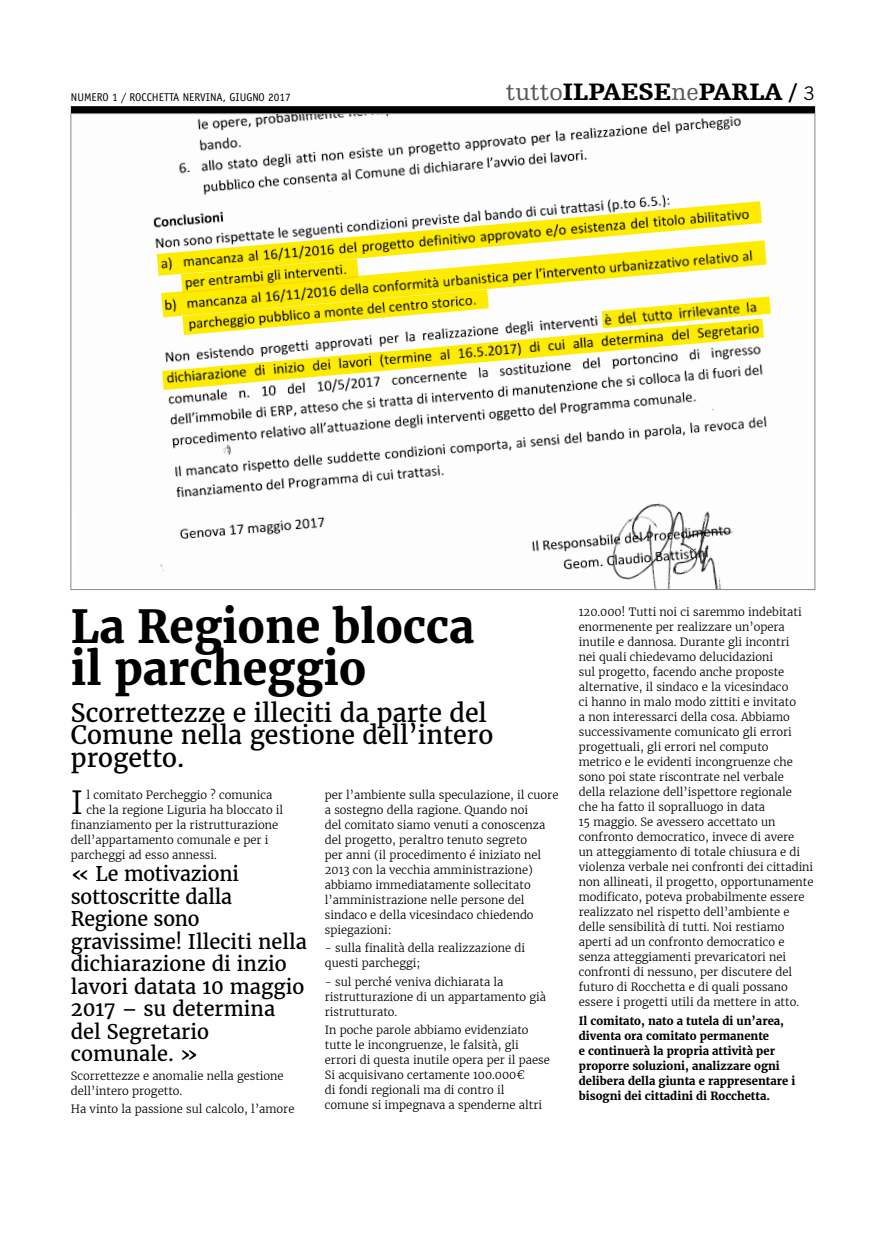
<style>
.page{position:relative;width:886px;height:1241px;background:#fff}
.page>*{position:absolute;margin:0;border:0;box-sizing:border-box;transform-origin:0 0}
.t1{font:700 45px/42.5px "Merriweather";color:#000}
.t2{font:300 31.38px "Merriweather";color:#000}
.t3{font:25px/22.5px "Merriweather";color:#000}
.t4{font:900 25px "Humanist Slabserif 712 BT";color:#000}
.t5{font:20px/22.5px "Merriweather";color:#000}
.t6{font:300 11.25px/15px "Merriweather";color:#000}
.t7{font:700 11.25px/15px "Merriweather";color:#000}
.t8{font:11.25px "Officina Sans";color:#000}
.s1{font-weight:400;color:#58585a}
.s2{font-family:"Trade Gothic";font-weight:400;font-size:18.75px}
</style>
<div class="page">
<div style="left:71px;top:106px;width:744px;height:8px;background:#000"></div>
<img style="left:153px;top:115px;width:614px;height:472px">
<svg style="left:157px;top:201px;width:605px;height:75px"></svg>
<svg style="left:162px;top:259px;width:609px;height:131px"></svg>
<p class="t8" style="left:71px;top:90px;width:221px">NUMERO 1 / ROCCHETTA NERVINA, GIUGNO 2017</p>
<h3 class="t4" style="left:506px;top:76px;width:311px"><span class="s1">tutto</span>ILPAESE<span class="s1">ne</span>PARLA / <span class="s2">3</span></h3>
<h1 class="t1" style="left:71px;top:604px;width:405px">La Regione blocca il parcheggio</h1>
<h3 class="t3" style="left:71px;top:700px;width:424px">Scorrettezze e illeciti da parte del<br>Comune nella gestione dell’intero progetto.</h3>
<h2 class="t2" style="left:71px;top:781px;width:14px">I</h2>
<p class="t6" style="left:87px;top:786px;width:188px">l comitato Percheggio ? comunica</p>
<p class="t6" style="left:325px;top:786px;width:235px">per l’ambiente sulla speculazione, il cuore a sostegno della ragione. Quando noi<br>del comitato siamo venuti a conoscenza del progetto, peraltro tenuto segreto<br>per anni (il procedimento é iniziato nel 2013 con la vecchia amministrazione) abbiamo immediatamente sollecitato l’amministrazione nelle persone del sindaco e della vicesindaco chiedendo spiegazioni:</p>
<p class="t6" style="left:325px;top:940px;width:202px">- sulla finalità della realizzazione di questi parcheggi;</p>
<p class="t6" style="left:325px;top:973px;width:223px">- sul perché veniva dichiarata la ristrutturazione di un appartamento già ristrutturato.</p>
<p class="t6" style="left:325px;top:1022px;width:226px">In poche parole abbiamo evidenziato tutte le incongruenze, le falsità, gli errori di questa inutile opera per il paese Si acquisivano certamente 100.000€<br>di fondi regionali ma di contro il comune si impegnava a spenderne altri</p>
<p class="t6" style="left:87px;top:801px;width:198px">che la regione Liguria ha bloccato il</p>
<p class="t6" style="left:71px;top:816px;width:209px">finanziamento per la ristrutturazione</p>
<p class="t6" style="left:71px;top:831px;width:199px">dell’appartamento comunale e per i</p>
<p class="t6" style="left:71px;top:846px;width:148px">parcheggi ad esso annessi.</p>
<h3 class="t5" style="left:71px;top:862px;width:238px">« Le motivazioni sottoscritte dalla<br>Regione sono gravissime! Illeciti nella dichiarazione di inzio lavori datata 10 maggio<br>2017 – su determina del Segretario comunale. »</h3>
<p class="t6" style="left:71px;top:1067px;width:214px">Scorrettezze e anomalie nella gestione dell’intero progetto.</p>
<p class="t6" style="left:71px;top:1101px;width:225px">Ha vinto la passione sul calcolo, l’amore</p>
<p class="t6" style="left:579px;top:604px;width:236px">120.000! Tutti noi ci saremmo indebitati enormenente per realizzare un’opera inutile e dannosa. Durante gli incontri<br>nei quali chiedevamo delucidazioni<br>sul progetto, facendo anche proposte alternative, il sindaco e la vicesindaco<br>ci hanno in malo modo zittiti e invitato<br>a non interessarci della cosa. Abbiamo successivamente comunicato gli errori progettuali, gli errori nel computo metrico e le evidenti incongruenze che sono poi state riscontrate nel verbale<br>della relazione dell’ispettore regionale che ha fatto il sopralluogo in data<br>15 maggio. Se avessero accettato un confronto democratico, invece di avere<br>un atteggiamento di totale chiusura e di violenza verbale nei confronti dei cittadini non allineati, il progetto, opportunamente modificato, poteva probabilmente essere realizzato nel rispetto dell’ambiente e delle sensibilità di tutti. Noi restiamo aperti ad un confronto democratico e senza atteggiamenti prevaricatori nei confronti di nessuno, per discutere del futuro di Rocchetta e di quali possano essere i progetti utili da mettere in atto.</p>
<p class="t7" style="left:579px;top:1012px;width:218px">Il comitato, nato a tutela di un’area, diventa ora comitato permanente<br>e continuerà la propria attività per proporre soluzioni, analizzare ogni delibera della giunta e rappresentare i bisogni dei cittadini di Rocchetta.</p>
</div>
